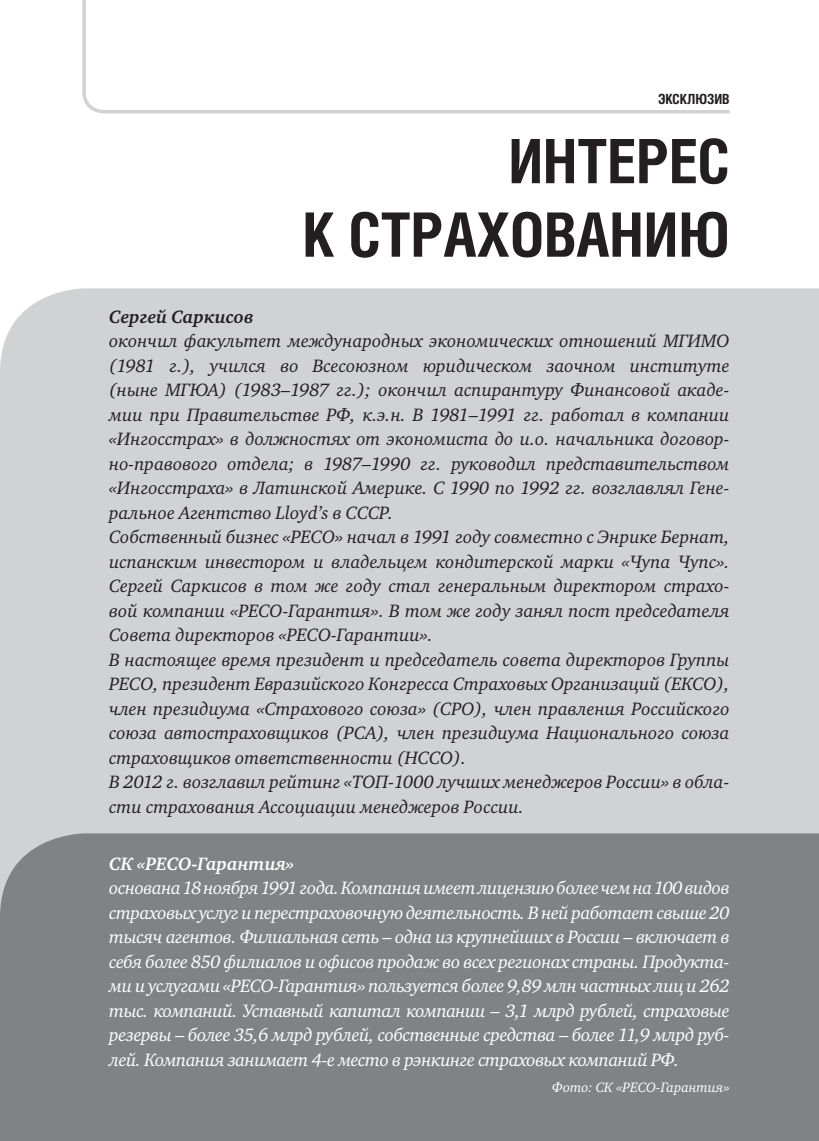
<style>
.page{position:relative;width:819px;height:1141px;background:#fff}
.page>*{position:absolute;margin:0;border:0;box-sizing:border-box;transform-origin:0 0}
.Заголовок{font:700 61.25px/73.5px "Helios Cond";color:#231f20;text-align:right}
.Визитка_Текст{font:italic 18.38px/24.5px "Charter ITC";color:#231f20;text-align:justify}
.Визитка_Текст-2{font:italic 18.38px/24.5px "Charter ITC";letter-spacing:-.025em;color:#fff;text-align:justify}
.Визитка_Текст-3{font:italic 700 18.38px "Charter ITC";color:#fff}
.Визитка_Текст-4{font:italic 700 18.38px "Charter ITC";color:#231f20}
.Подпись_Фото{font:italic 14px "Charter ITC";color:#fff}
.t1{font:700 14px "Helios Cond";color:#231f20}
</style>
<div class="page">
<div style="left:0;top:288px;width:819px;height:545px;background:#d1d2d4"></div>
<div style="left:0;top:833px;width:819px;height:308px;background:#808285"></div>
<svg style="left:82px;top:0;width:648px;height:114px"></svg>
<p class="t1" style="left:658px;top:92px;width:73px">ЭКСКЛЮЗИВ</p>
<p class="Заголовок" style="left:302px;top:124px;width:428px">ИНТЕРЕС<br>К СТРАХОВАНИЮ</p>
<p class="Визитка_Текст-4" style="left:109px;top:305px;width:146px">Сергей Саркисов</p>
<p class="Визитка_Текст" style="left:109px;top:329px;width:622px">окончил факультет международных экономических отношений МГИМО (1981 г.), учился во Всесоюзном юридическом заочном институте (ныне МГЮА) (1983–1987 гг.); окончил аспирантуру Финансовой акаде&shy;мии при Правительстве РФ, к.э.н. В 1981–1991 гг. работал в компании «Ингосстрах» в должностях от экономиста до и.о. начальника договор&shy;но-правового отдела; в 1987–1990 гг. руководил представительством «Ингосстраха» в Латинской Америке. С 1990 по 1992 гг. возглавлял Гене&shy;ральное Агентство Lloyd’s в СССР.</p>
<p class="Визитка_Текст" style="left:109px;top:525px;width:622px">Собственный бизнес «РЕСО» начал в 1991 году совместно с Энрике Бернат, испанским инвестором и владельцем кондитерской марки «Чупа Чупс».<br>Сергей Саркисов в том же году стал генеральным директором страхо&shy;вой компании «РЕСО-Гарантия». В том же году занял пост председателя Совета директоров «РЕСО-Гарантии».</p>
<p class="Визитка_Текст" style="left:109px;top:647px;width:622px">В настоящее время президент и председатель совета директоров Группы РЕСО, президент Евразийского Конгресса Страховых Организаций (ЕКСО), член президиума «Страхового союза» (СРО), член правления Российского союза автостраховщиков (РСА), член президиума Национального союза страховщиков ответственности (НССО).</p>
<p class="Визитка_Текст" style="left:109px;top:770px;width:622px">В 2012 г. возглавил рейтинг «ТОП-1000 лучших менеджеров России» в обла&shy;сти страхования Ассоциации менеджеров России.</p>
<p class="Визитка_Текст-3" style="left:109px;top:852px;width:186px">СК «РЕСО-Гарантия»</p>
<p class="Визитка_Текст-2" style="left:109px;top:876px;width:622px">основана 18 ноября 1991 года. Компания имеет лицензию более чем на 100 видов страховых услуг и перестраховочную деятельность. В ней работает свыше 20 тысяч агентов. Филиальная сеть – одна из крупнейших в России – включает в себя более 850 филиалов и офисов продаж во всех регионах страны. Продукта&shy;ми и услугами «РЕСО-Гарантия» пользуется более 9,89 млн частных лиц и 262 тыс. компаний. Уставный капитал компании – 3,1 млрд рублей, страховые резервы – более 35,6 млрд рублей, собственные средства – более 11,9 млрд руб&shy;лей. Компания занимает 4-е место в рэнкинге страховых компаний РФ.</p>
<p class="Подпись_Фото" style="left:552px;top:1078px;width:179px">Фото: СК «РЕСО-Гарантия»</p>
</div>
